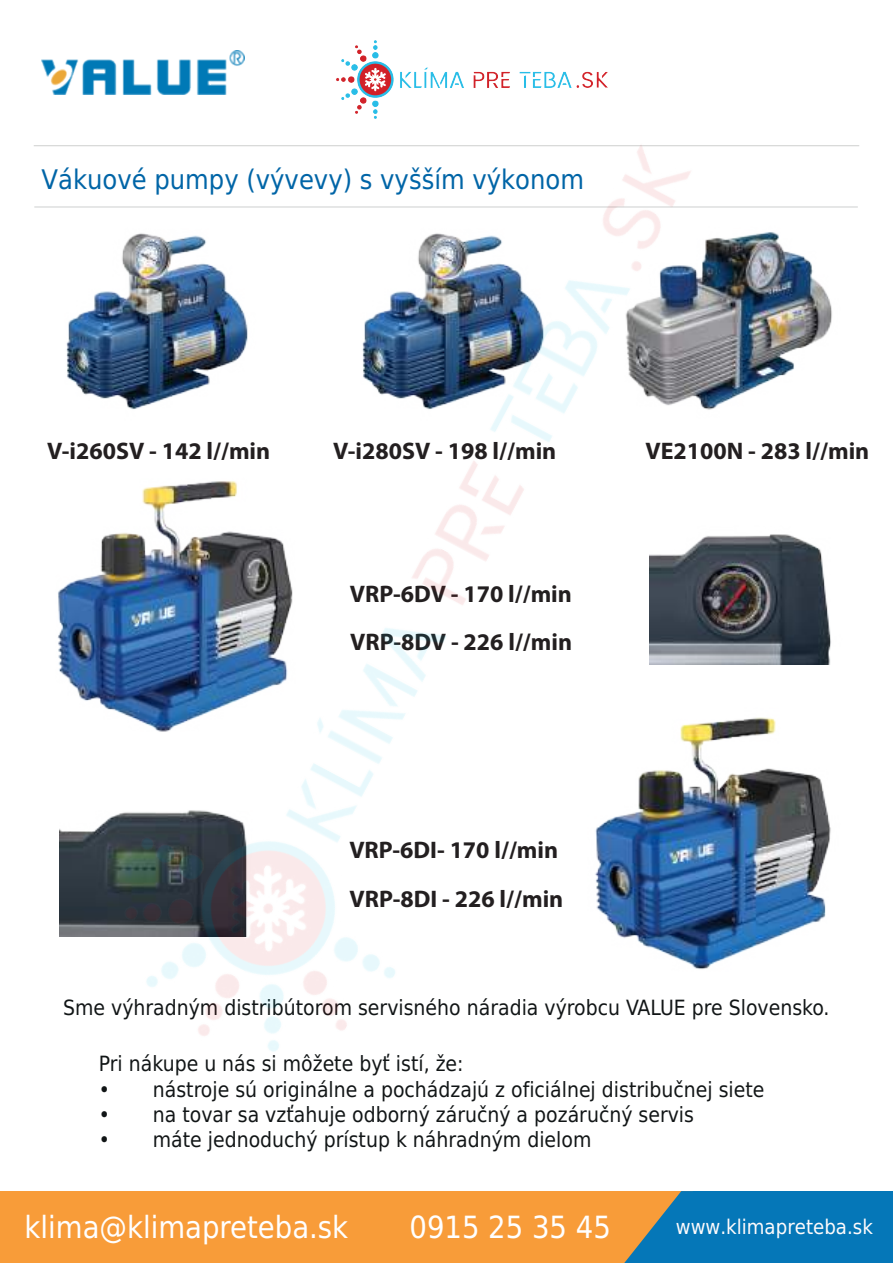
<style>
.page{position:relative;width:893px;height:1263px;background:#fff}
.page>*{position:absolute;margin:0;border:0;box-sizing:border-box;transform-origin:0 0}
.t1{font:30.6px "DejaVu Sans Condensed";color:#fff}
.t2{font:27px "DejaVu Sans Condensed";color:#0065a7}
.t3{font:700 24px/48.6px "Myriad Pro";color:#231f20}
.t4{font:21px "DejaVu Sans Condensed";color:#111516}
.t5{font:20.25px "DejaVu Sans Condensed";color:#fffbfc}
</style>
<div class="page">
<div style="left:0;top:1191px;width:624px;height:72px;background:#f89c39"></div>
<svg style="left:624px;top:1191px;width:269px;height:72px;background:#1f7aaa"></svg>
<img style="left:34px;top:40px;width:825px;height:1012px">
<p class="t2" style="left:42px;top:157px;width:544px">Vákuové pumpy (vývevy) s vyšším výkonom</p>
<p class="t3" style="left:47px;top:426px;width:225px">V-i260SV - 142 l//min</p>
<p class="t3" style="left:333px;top:426px;width:225px">V-i280SV - 198 l//min</p>
<p class="t3" style="left:645px;top:426px;width:225px">VE2100N - 283 l//min</p>
<p class="t3" style="left:350px;top:568px;width:224px">VRP-6DV - 170 l//min<br>VRP-8DV - 226 l//min</p>
<p class="t3" style="left:349px;top:825px;width:215px">VRP-6DI- 170 l//min<br>VRP-8DI - 226 l//min</p>
<p class="t4" style="left:63px;top:990px;width:768px">Sme výhradným distribútorom servisného náradia výrobcu VALUE pre Slovensko.</p>
<p class="t4" style="left:99px;top:1047px;width:366px">Pri nákupe u nás si môžete byť istí, že:</p>
<p class="t4" style="left:99px;top:1072px;width:667px">• nástroje sú originálne a pochádzajú z oficiálnej distribučnej siete</p>
<p class="t4" style="left:99px;top:1097px;width:597px">• na tovar sa vzťahuje odborný záručný a pozáručný servis</p>
<p class="t4" style="left:99px;top:1122px;width:494px">• máte jednoduchý prístup k náhradným dielom</p>
<h1 class="t1" style="left:25px;top:1202px;width:325px">klima@klimapreteba.sk</h1>
<h1 class="t1" style="left:409px;top:1202px;width:203px">0915 25 35 45</h1>
<p class="t5" style="left:676px;top:1210px;width:199px">www.klimapreteba.sk</p>
</div>
